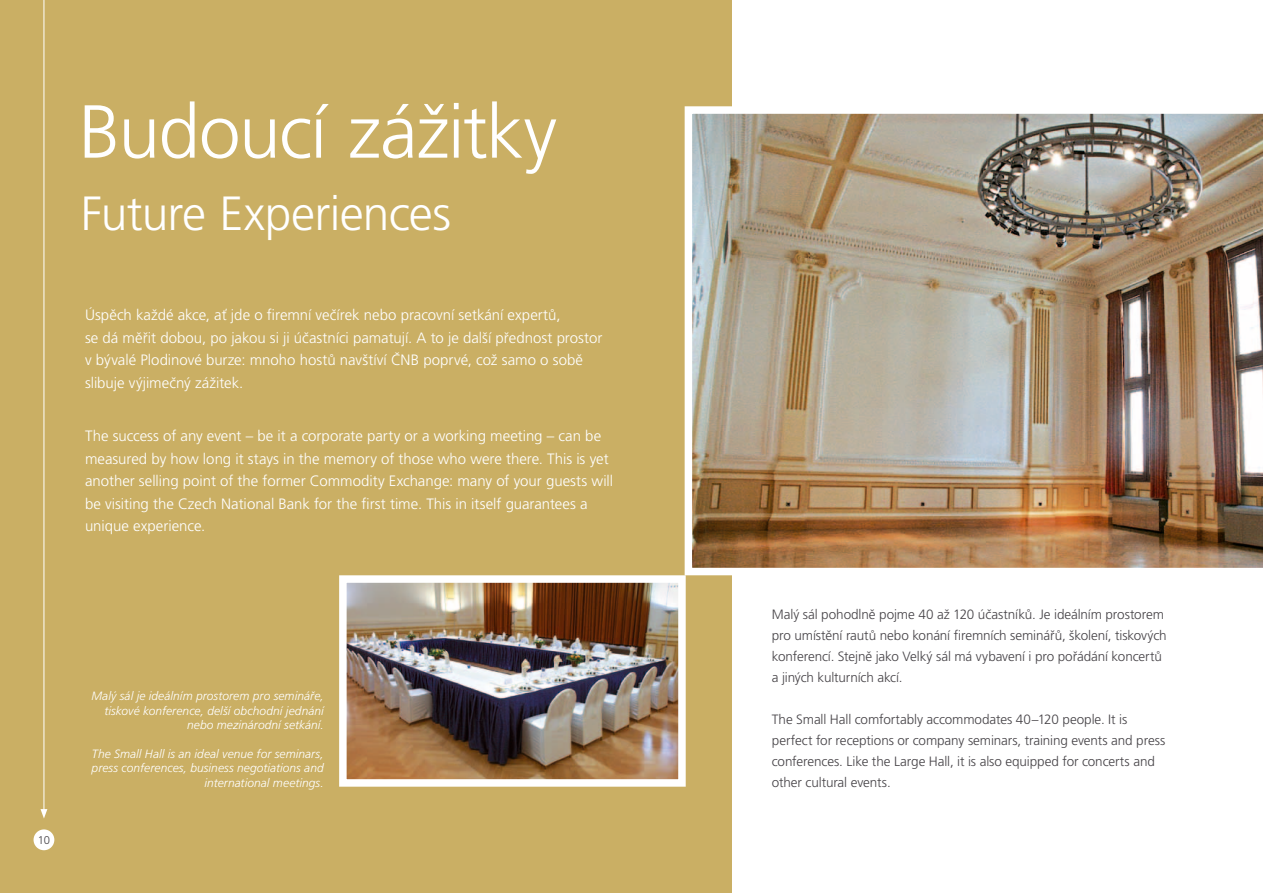
<style>
.page{position:relative;width:1263px;height:893px;background:#fff}
.page>*{position:absolute;margin:0;border:0;box-sizing:border-box;transform-origin:0 0}
.t1{font:300 75px "Frutiger CE";letter-spacing:-.02em;color:#fff}
.t2{font:300 48px "Frutiger CE";letter-spacing:-.015em;color:#fff}
.t3{font:300 15px/22.5px "Frutiger CE";color:#fff}
.t4{font:300 13.5px/21px "Frutiger CE";letter-spacing:-.01em;color:#464347}
.t5{font:italic 300 12px/14.4px "Frutiger CE";letter-spacing:.005em;color:#fff;text-align:right}
.t6{font:300 11.25px "Frutiger CE";color:#464347}
</style>
<div class="page">
<div style="left:0;top:0;width:731px;height:893px;background:#caaf64"></div>
<div style="left:34px;top:829px;width:20px;height:21px;background:#fff;border-radius:50%"></div>
<hr style="left:44px;top:0;width:1px;height:811px;background:#fff">
<svg style="left:40px;top:809px;width:7px;height:10px"></svg>
<img style="left:348px;top:584px;width:329px;height:194px">
<div style="left:339px;top:575px;width:347px;height:212px;border:8px solid #fff"></div>
<img style="left:685px;top:106px;width:578px;height:469px">
<h1 class="t1" style="left:79px;top:89px;width:480px">Budoucí zážitky</h1>
<h2 class="t2" style="left:81px;top:186px;width:372px">Future Experiences</h2>
<p class="t3" style="left:85px;top:304px;width:519px">Úspěch každé akce, ať jde o firemní večírek nebo pracovní setkání expertů,<br>se dá měřit dobou, po jakou si ji účastníci pamatují. A to je další přednost prostor v bývalé Plodinové burze: mnoho hostů navštíví ČNB poprvé, což samo o sobě slibuje výjimečný zážitek.</p>
<p class="t3" style="left:85px;top:425px;width:529px">The success of any event – be it a corporate party or a working meeting – can be measured by how long it stays in the memory of those who were there. This is yet another selling point of the former Commodity Exchange: many of your guests will be visiting the Czech National Bank for the first time. This in itself guarantees a unique experience.</p>
<p class="t6" style="left:38px;top:834px;width:14px">10</p>
<p class="t5" style="left:91px;top:689px;width:234px">Malý sál je ideálním prostorem pro semináře, tiskové konference, delší obchodní jednání nebo mezinárodní setkání.</p>
<p class="t5" style="left:92px;top:746px;width:234px">The Small Hall is an ideal venue for seminars, press conferences, business negotiations and international meetings.</p>
<p class="t4" style="left:772px;top:603px;width:396px">Malý sál pohodlně pojme 40 až 120 účastníků. Je ideálním prostorem pro umístění rautů nebo konání firemních seminářů, školení, tiskových konferencí. Stejně jako Velký sál má vybavení i pro pořádání koncertů a jiných kulturních akcí.</p>
<p class="t4" style="left:772px;top:708px;width:395px">The Small Hall comfortably accommodates 40–120 people. It is perfect for receptions or company seminars, training events and press conferences. Like the Large Hall, it is also equipped for concerts and other cultural events.</p>
</div>
